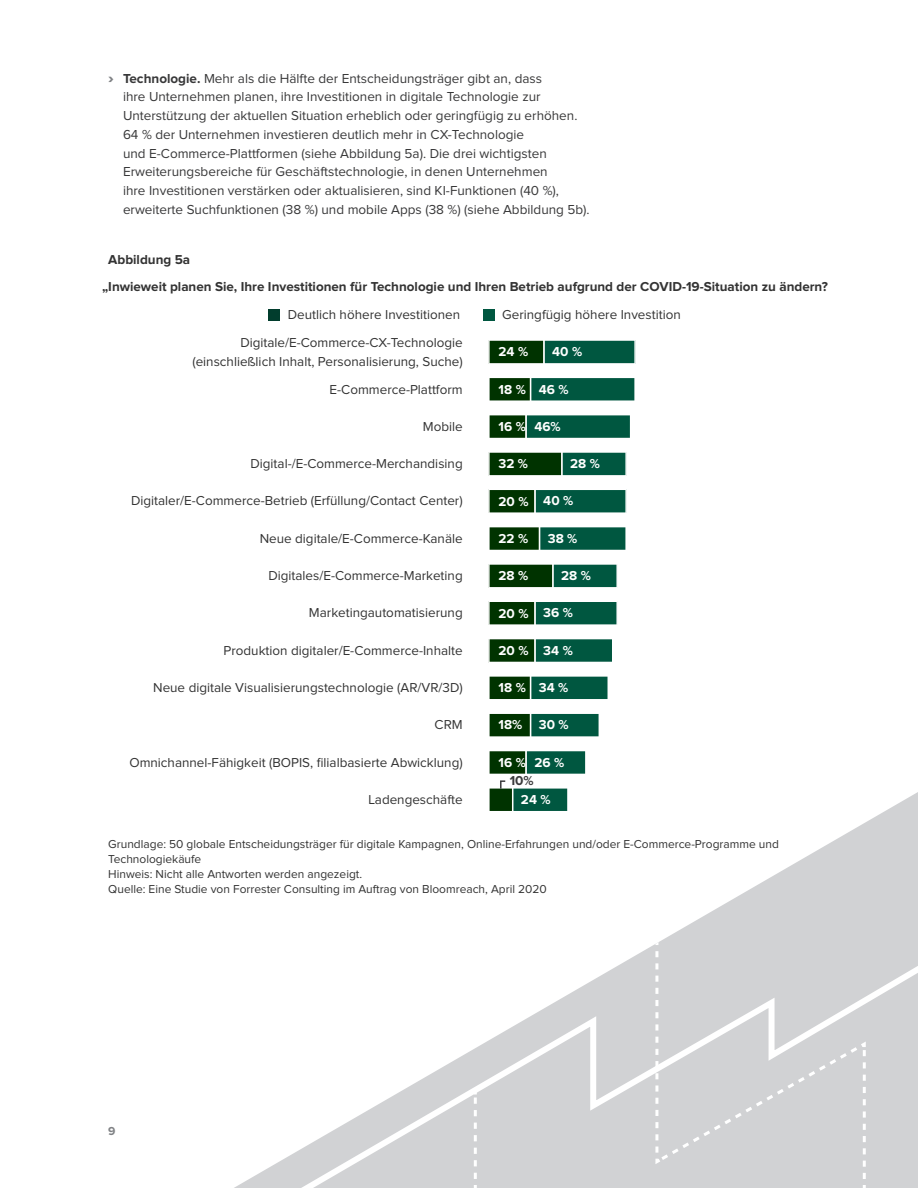
<style>
.page{position:relative;width:918px;height:1188px;background:#fff}
.page>*{position:absolute;margin:0;border:0;box-sizing:border-box;transform-origin:0 0}
.t1{font:13.5px/18.8px "Proxima Nova";color:#383839}
.t2{font:13.5px/18.6px "Proxima Nova";color:#333;text-align:right}
.t3{font:700 13.5px/26.8px "Proxima Nova";color:#333}
.t4{font:700 13.5px "Proxima Nova";color:#fff}
.t5{font:700 13.5px "Proxima Nova";color:#3b3b3c}
.t6{font:12px/15px "Proxima Nova";color:#333}
.t7{font:700 12px "Proxima Nova";color:#808285}
.s1{font-weight:900;font-size:15px;color:#808285}
.s2{font-weight:700}
</style>
<div class="page">
<svg style="left:234px;top:792px;width:684px;height:396px"></svg>
<svg style="left:291px;top:956px;width:627px;height:232px"></svg>
<svg style="left:474px;top:1091px;width:3px;height:88px"></svg>
<div style="left:654px;top:933px;width:213px;height:246px;background:#d1d2d4"></div>
<svg style="left:488px;top:340px;width:148px;height:24px;background:#185b3c"></svg>
<div style="left:268px;top:309px;width:12px;height:12px;background:#013d2d"></div>
<div style="left:483px;top:309px;width:12px;height:12px;background:#005740"></div>
<svg style="left:489px;top:378px;width:146px;height:23px;background:#0b5437"></svg>
<svg style="left:489px;top:415px;width:141px;height:23px;background:#0b5538"></svg>
<svg style="left:488px;top:452px;width:139px;height:24px;background:#195634"></svg>
<svg style="left:488px;top:489px;width:139px;height:24px;background:#195c3f"></svg>
<svg style="left:489px;top:527px;width:137px;height:23px;background:#0b5232"></svg>
<svg style="left:488px;top:564px;width:129px;height:24px;background:#185635"></svg>
<svg style="left:488px;top:601px;width:129px;height:24px;background:#185b3d"></svg>
<svg style="left:488px;top:639px;width:124px;height:24px;background:#175a3b"></svg>
<svg style="left:489px;top:676px;width:119px;height:23px;background:#0c5334"></svg>
<svg style="left:489px;top:714px;width:110px;height:23px;background:#0d5233"></svg>
<svg style="left:488px;top:751px;width:99px;height:61px"></svg>
<p class="t1" style="left:123px;top:69px;width:468px;text-indent:-15px"><span class="s1">›</span> <span class="s2">Technologie.</span> Mehr als die Hälfte der Entscheidungsträger gibt an, dass<br>ihre Unternehmen planen, ihre Investitionen in digitale Technologie zur Unterstützung der aktuellen Situation erheblich oder geringfügig zu erhöhen.<br>64 % der Unternehmen investieren deutlich mehr in CX-Technologie<br>und E-Commerce-Plattformen (siehe Abbildung 5a). Die drei wichtigsten Erweiterungsbereiche für Geschäftstechnologie, in denen Unternehmen<br>ihre Investitionen verstärken oder aktualisieren, sind KI-Funktionen (40 %), erweiterte Suchfunktionen (38 %) und mobile Apps (38 %) (siehe Abbildung 5b).</p>
<p class="t3" style="left:102px;top:246px;width:733px;text-indent:6px">Abbildung 5a<br>„Inwieweit planen Sie, Ihre Investitionen für Technologie und Ihren Betrieb aufgrund der COVID-19-Situation zu ändern?“</p>
<p class="t2" style="left:288px;top:306px;width:174px">Deutlich höhere Investitionen</p>
<p class="t2" style="left:502px;top:306px;width:180px">Geringfügig höhere Investition</p>
<p class="t2" style="left:192px;top:334px;width:272px">Digitale/E-Commerce-CX-Technologie (einschließlich Inhalt, Personalisierung, Suche)</p>
<p class="t4" style="left:499px;top:346px;width:31px">24 %</p>
<p class="t4" style="left:552px;top:346px;width:31px">40 %</p>
<p class="t2" style="left:330px;top:380px;width:135px">E-Commerce-Plattform</p>
<p class="t4" style="left:499px;top:383px;width:29px">18 %</p>
<p class="t4" style="left:539px;top:383px;width:31px">46 %</p>
<p class="t2" style="left:423px;top:418px;width:41px">Mobile</p>
<p class="t4" style="left:499px;top:420px;width:29px">16 %</p>
<p class="t4" style="left:534px;top:420px;width:28px">46%</p>
<p class="t2" style="left:250px;top:455px;width:214px">Digital-/E-Commerce-Merchandising</p>
<p class="t4" style="left:499px;top:458px;width:31px">32 %</p>
<p class="t4" style="left:570px;top:458px;width:31px">28 %</p>
<p class="t2" style="left:131px;top:492px;width:333px">Digitaler/E-Commerce-Betrieb (Erfüllung/Contact Center)</p>
<p class="t4" style="left:499px;top:495px;width:32px">20 %</p>
<p class="t4" style="left:543px;top:495px;width:31px">40 %</p>
<p class="t2" style="left:260px;top:530px;width:205px">Neue digitale/E-Commerce-Kanäle</p>
<p class="t4" style="left:499px;top:532px;width:31px">22 %</p>
<p class="t4" style="left:548px;top:532px;width:31px">38 %</p>
<p class="t2" style="left:268px;top:567px;width:196px">Digitales/E-Commerce-Marketing</p>
<p class="t4" style="left:499px;top:569px;width:31px">28 %</p>
<p class="t4" style="left:561px;top:569px;width:31px">28 %</p>
<p class="t2" style="left:309px;top:604px;width:155px">Marketingautomatisierung</p>
<p class="t4" style="left:499px;top:607px;width:32px">20 %</p>
<p class="t4" style="left:543px;top:607px;width:31px">36 %</p>
<p class="t2" style="left:224px;top:641px;width:241px">Produktion digitaler/E-Commerce-Inhalte</p>
<p class="t4" style="left:499px;top:644px;width:32px">20 %</p>
<p class="t4" style="left:543px;top:644px;width:31px">34 %</p>
<p class="t2" style="left:153px;top:679px;width:311px">Neue digitale Visualisierungstechnologie (AR/VR/3D)</p>
<p class="t4" style="left:499px;top:681px;width:29px">18 %</p>
<p class="t4" style="left:539px;top:681px;width:31px">34 %</p>
<p class="t2" style="left:435px;top:716px;width:30px">CRM</p>
<p class="t4" style="left:499px;top:719px;width:25px">18%</p>
<p class="t4" style="left:539px;top:719px;width:31px">30 %</p>
<p class="t2" style="left:129px;top:753px;width:335px">Omnichannel-Fähigkeit (BOPIS, filialbasierte Abwicklung)</p>
<p class="t4" style="left:499px;top:756px;width:29px">16 %</p>
<p class="t4" style="left:534px;top:756px;width:31px">26 %</p>
<p class="t5" style="left:510px;top:775px;width:26px">10%</p>
<p class="t2" style="left:368px;top:791px;width:96px">Ladengeschäfte</p>
<p class="t4" style="left:521px;top:793px;width:31px">24 %</p>
<p class="t6" style="left:108px;top:837px;width:672px">Grundlage: 50 globale Entscheidungsträger für digitale Kampagnen, Online-Erfahrungen und/oder E-Commerce-Programme und Technologiekäufe<br>Hinweis: Nicht alle Antworten werden angezeigt.<br>Quelle: Eine Studie von Forrester Consulting im Auftrag von Bloomreach, April 2020</p>
<p class="t7" style="left:108px;top:1125px;width:9px">9</p>
</div>
